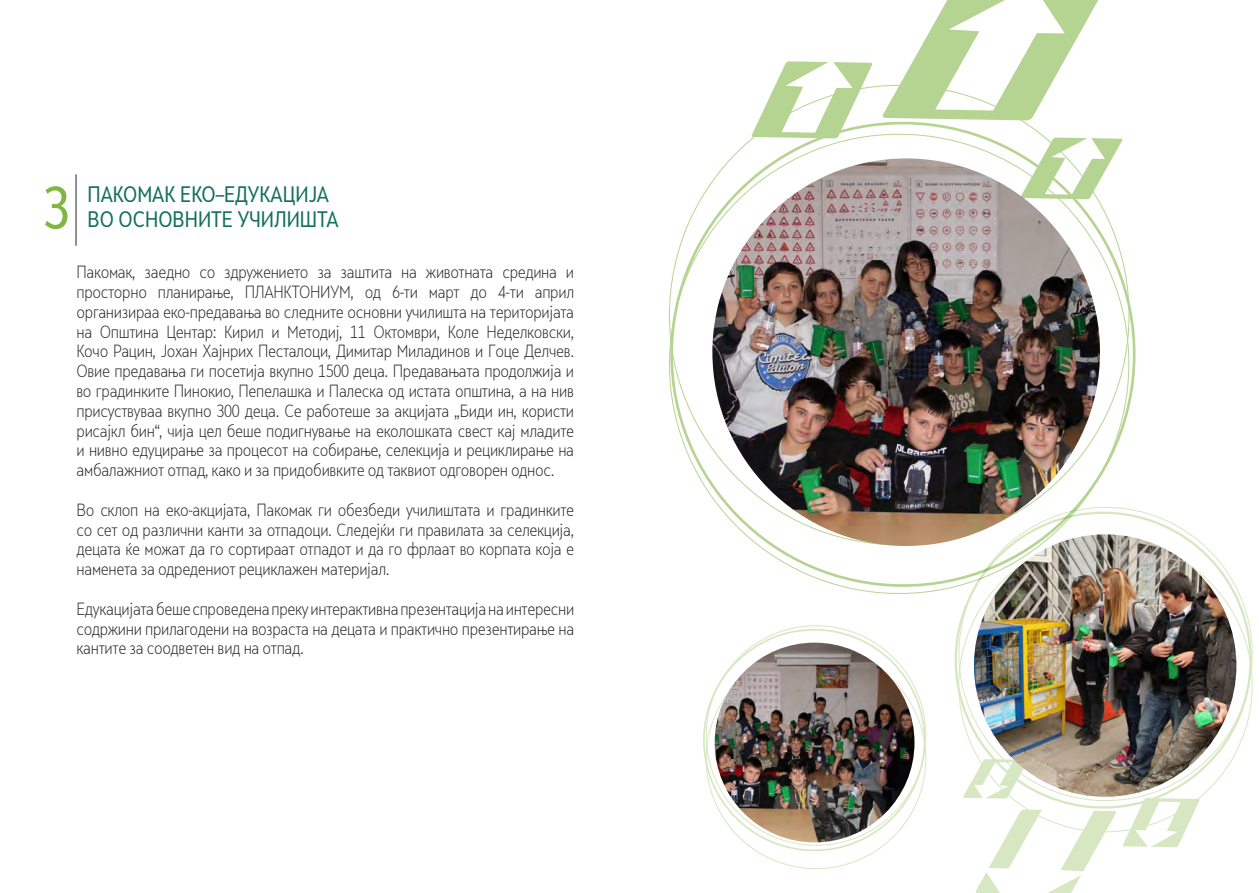
<style>
.page{position:relative;width:1259px;height:893px;background:#fff}
.page>*{position:absolute;margin:0;border:0;box-sizing:border-box;transform-origin:0 0}
.t1{font:56.55px "Skola Sans Cn";color:#80b641}
.t2{font:21px "Skola Sans Cn";color:#12705c}
.t3{font:300 16.5px/19.8px "Skola Sans Cn";letter-spacing:-.02em;color:#231f20;text-align:justify}
</style>
<div class="page">
<svg style="left:781px;top:0;width:318px;height:73px"></svg>
<svg style="left:669px;top:73px;width:467px;height:484px"></svg>
<svg style="left:976px;top:840px;width:205px;height:53px"></svg>
<svg style="left:984px;top:499px;width:201px;height:31px"></svg>
<svg style="left:950px;top:530px;width:303px;height:310px"></svg>
<svg style="left:756px;top:625px;width:120px;height:18px"></svg>
<svg style="left:703px;top:643px;width:224px;height:226px"></svg>
<img style="left:974px;top:534px;width:262px;height:263px;border-radius:131px">
<img style="left:714px;top:643px;width:200px;height:199px;border-radius:100px">
<img style="left:712px;top:158px;width:388px;height:388px;border-radius:194px">
<hr style="left:75px;top:174px;width:2px;height:72px;background:#6d6e71">
<h1 class="t1" style="left:42px;top:174px;width:30px">3</h1>
<p class="t2" style="left:88px;top:182px;width:243px">ПАКОМАК ЕКО–ЕДУКАЦИЈА</p>
<p class="t2" style="left:88px;top:207px;width:253px">ВО ОСНОВНИТЕ УЧИЛИШТА</p>
<p class="t3" style="left:77px;top:262px;width:499px">Пакомак, заедно со здружението за заштита на животната средина и просторно планирање, ПЛАНКТОНИУМ, од 6-ти март до 4-ти април организираа еко-предавања во следните основни училишта на територијата на Општина Центар: Кирил и Методиј, 11 Октомври, Коле Неделковски, Кочо Рацин, Јохан Хајнрих Песталоци, Димитар Миладинов и Гоце Делчев.<br>Овие предавања ги посетија вкупно 1500 деца. Предавањата продолжија и во градинките Пинокио, Пепелашка и Палеска од истата општина, а на нив присуствуваа вкупно 300 деца. Се работеше за акцијата „Биди ин, користи рисајкл бин“, чија цел беше подигнување на еколошката свест кај младите и нивно едуцирање за процесот на собирање, селекција и рециклирање на амбалажниот отпад, како и за придобивките од таквиот одговорен однос.</p>
<p class="t3" style="left:77px;top:500px;width:499px">Во склоп на еко-акцијата, Пакомак ги обезбеди училиштата и градинките со сет од различни канти за отпадоци. Следејќи ги правилата за селекција, децата ќе можат да го сортираат отпадот и да го фрлаат во корпата која е наменета за одредениот рециклажен материјал.</p>
<p class="t3" style="left:77px;top:599px;width:499px">Едукацијата беше спроведена преку интерактивна презентација на интересни содржини прилагодени на возраста на децата и практично презентирање на кантите за соодветен вид на отпад.</p>
</div>
